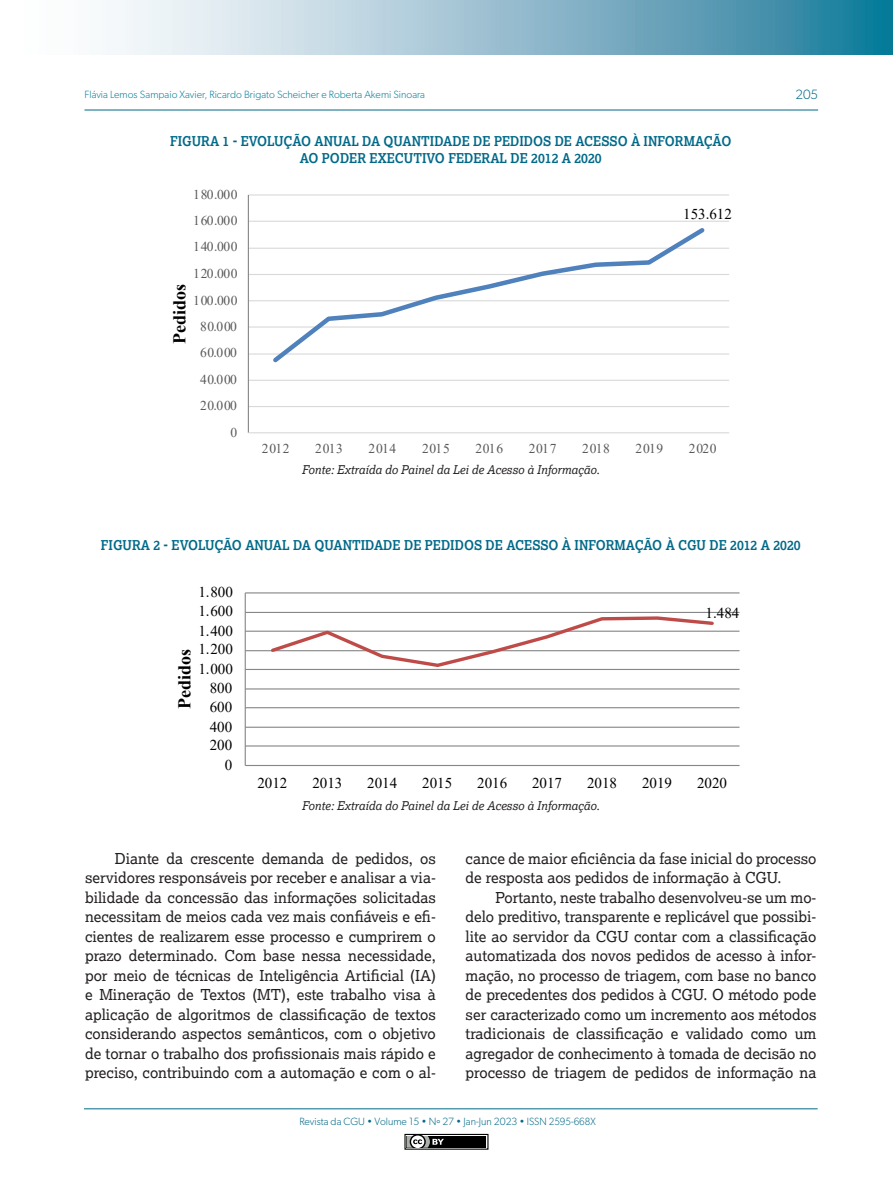
<style>
.page{position:relative;width:893px;height:1191px;background:#fff}
.page>*{position:absolute;margin:0;border:0;box-sizing:border-box;transform-origin:0 0}
.t1{font:700 18px "Times New Roman";color:#000}
.TEXTO_DUAS_COLUNAS{font:15px/19.5px "Lexia";color:#231f20;text-align:justify}
.t2{font:15px "Times New Roman";color:#000}
.TITULO_TABELA_E_GRAF{font:700 13.5px/16.5px "Lexia";color:#006988;text-align:center;scale:.93 1}
.t3{font:13.5px "Times New Roman";letter-spacing:.055em;color:#595959}
.t4{font:300 13.5px "Gibson";color:#006988}
.FONTE_DE_DADOS_TABEL{font:italic 12px "Lexia";color:#231f20}
.t5{font:300 10.5px "Gibson";color:#087d9a}
.t6{font:300 10.5px "Gibson";color:#006988}
</style>
<div class="page">
<svg style="left:113px;top:0;width:780px;height:54px;background:#92bdce"></svg>
<hr style="left:84px;top:110px;width:734px;height:1px;background:#006988">
<hr style="left:84px;top:1108px;width:734px;height:1px;background:#006988">
<div style="left:404px;top:1133px;width:84px;height:16px;border:1px solid #000"></div>
<div style="left:407px;top:1135px;width:79px;height:12px;background:#000"></div>
<svg style="left:407px;top:1135px;width:37px;height:12px"></svg>
<svg style="left:247px;top:194px;width:482px;height:240px"></svg>
<svg style="left:244px;top:592px;width:496px;height:174px"></svg>
<p class="t5" style="left:84px;top:88px;width:342px">Flávia Lemos Sampaio Xavier, Ricardo Brigato Scheicher e Roberta Akemi Sinoara</p>
<p class="t4" style="left:795px;top:86px;width:24px">205</p>
<p class="TITULO_TABELA_E_GRAF" style="left:170px;top:133px;width:605px">FIGURA 1 - EVOLUÇÃO ANUAL DA QUANTIDADE DE PEDIDOS DE ACESSO À INFORMAÇÃO<br>AO PODER EXECUTIVO FEDERAL DE 2012 A 2020</p>
<p class="t1" style="left:166px;top:344px;width:62px;rotate:-90deg">Pedidos</p>
<p class="t3" style="left:193px;top:185px;width:46px">180.000</p>
<p class="t3" style="left:193px;top:211px;width:46px">160.000</p>
<p class="t3" style="left:193px;top:237px;width:46px">140.000</p>
<p class="t3" style="left:193px;top:264px;width:46px">120.000</p>
<p class="t3" style="left:193px;top:290px;width:46px">100.000</p>
<p class="t3" style="left:200px;top:317px;width:38px">80.000</p>
<p class="t3" style="left:200px;top:343px;width:38px">60.000</p>
<p class="t3" style="left:200px;top:370px;width:38px">40.000</p>
<p class="t3" style="left:200px;top:396px;width:38px">20.000</p>
<p class="t3" style="left:230px;top:422px;width:8px">0</p>
<p class="t2" style="left:683px;top:203px;width:50px">153.612</p>
<p class="t3" style="left:262px;top:439px;width:29px">2012</p>
<p class="t3" style="left:315px;top:439px;width:29px">2013</p>
<p class="t3" style="left:369px;top:439px;width:29px">2014</p>
<p class="t3" style="left:422px;top:439px;width:29px">2015</p>
<p class="t3" style="left:475px;top:439px;width:29px">2016</p>
<p class="t3" style="left:529px;top:439px;width:29px">2017</p>
<p class="t3" style="left:582px;top:439px;width:29px">2018</p>
<p class="t3" style="left:635px;top:439px;width:29px">2019</p>
<p class="t3" style="left:689px;top:439px;width:29px">2020</p>
<p class="FONTE_DE_DADOS_TABEL" style="left:302px;top:462px;width:299px">Fonte: Extraída do Painel da Lei de Acesso à Informação.</p>
<p class="TITULO_TABELA_E_GRAF" style="left:101px;top:536px;width:754px">FIGURA 2 - EVOLUÇÃO ANUAL DA QUANTIDADE DE PEDIDOS DE ACESSO À INFORMAÇÃO À CGU DE 2012 A 2020</p>
<p class="t1" style="left:171px;top:709px;width:62px;rotate:-90deg">Pedidos</p>
<p class="t2" style="left:198px;top:582px;width:36px">1.800</p>
<p class="t2" style="left:198px;top:600px;width:36px">1.600</p>
<p class="t2" style="left:198px;top:620px;width:36px">1.400</p>
<p class="t2" style="left:198px;top:639px;width:36px">1.200</p>
<p class="t2" style="left:198px;top:658px;width:36px">1.000</p>
<p class="t2" style="left:210px;top:678px;width:24px">800</p>
<p class="t2" style="left:210px;top:696px;width:24px">600</p>
<p class="t2" style="left:210px;top:716px;width:24px">400</p>
<p class="t2" style="left:210px;top:735px;width:24px">200</p>
<p class="t2" style="left:225px;top:754px;width:9px">0</p>
<p class="t2" style="left:706px;top:602px;width:35px">1.484</p>
<p class="t2" style="left:257px;top:772px;width:31px">2012</p>
<p class="t2" style="left:312px;top:772px;width:31px">2013</p>
<p class="t2" style="left:367px;top:772px;width:32px">2014</p>
<p class="t2" style="left:422px;top:772px;width:31px">2015</p>
<p class="t2" style="left:477px;top:772px;width:31px">2016</p>
<p class="t2" style="left:532px;top:772px;width:31px">2017</p>
<p class="t2" style="left:587px;top:772px;width:31px">2018</p>
<p class="t2" style="left:642px;top:772px;width:31px">2019</p>
<p class="t2" style="left:697px;top:772px;width:31px">2020</p>
<p class="FONTE_DE_DADOS_TABEL" style="left:302px;top:798px;width:299px">Fonte: Extraída do Painel da Lei de Acesso à Informação.</p>
<p class="TEXTO_DUAS_COLUNAS" style="left:85px;top:848px;width:352px;text-indent:30px">Diante da crescente demanda de pedidos, os servidores responsáveis por receber e analisar a via&shy;bilidade da concessão das informações solicitadas necessitam de meios cada vez mais confiáveis e efi&shy;cientes de realizarem esse processo e cumprirem o prazo determinado. Com base nessa necessidade, por meio de técnicas de Inteligência Artificial (IA) e Mineração de Textos (MT), este trabalho visa à aplicação de algoritmos de classificação de textos considerando aspectos semânticos, com o objetivo de tornar o trabalho dos profissionais mais rápido e preciso, contribuindo com a automação e com o al-</p>
<p class="TEXTO_DUAS_COLUNAS" style="left:466px;top:848px;width:352px">cance de maior eficiência da fase inicial do processo de resposta aos pedidos de informação à CGU.</p>
<p class="TEXTO_DUAS_COLUNAS" style="left:466px;top:887px;width:352px;text-indent:30px">Portanto, neste trabalho desenvolveu-se um mo&shy;delo preditivo, transparente e replicável que possibi&shy;lite ao servidor da CGU contar com a classificação automatizada dos novos pedidos de acesso à infor&shy;mação, no processo de triagem, com base no banco de precedentes dos pedidos à CGU. O método pode ser caracterizado como um incremento aos métodos tradicionais de classificação e validado como um agregador de conhecimento à tomada de decisão no processo de triagem de pedidos de informação na</p>
<p class="t6" style="left:299px;top:1115px;width:298px">Revista da CGU • Volume 15 • Nº 27 • Jan-Jun 2023 • ISSN 2595-668X</p>
</div>
